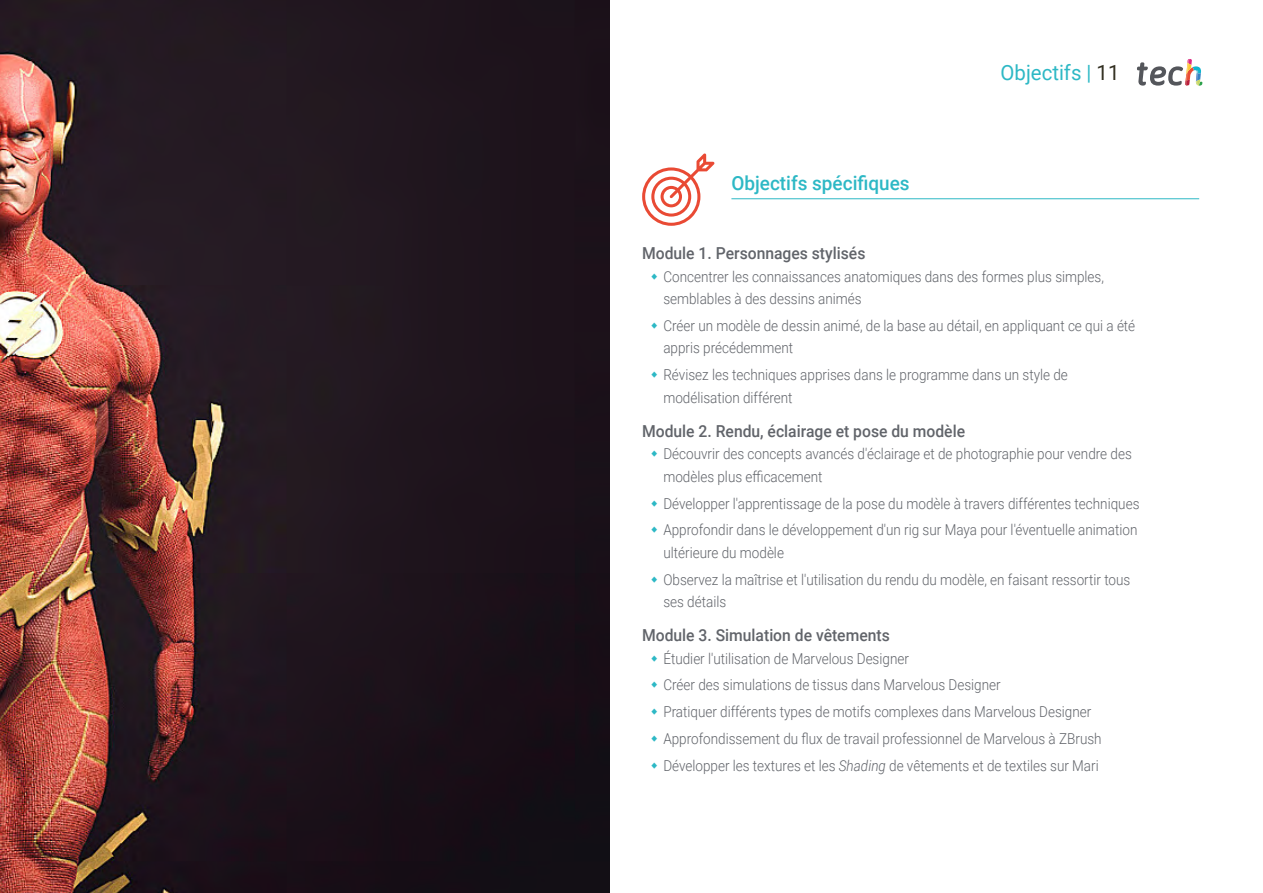
<style>
.page{position:relative;width:1263px;height:893px;background:#fff}
.page>*{position:absolute;margin:0;border:0;box-sizing:border-box;transform-origin:0 0}
.t1{font:21px "Roboto";color:#2db8c5}
.t2{font:500 19.5px "Roboto";color:#2db8c5}
.t3{font:500 16.5px "Roboto";color:#61646a;scale:.95 1}
.t4{font:300 15px/26.7px "Roboto";color:#61646a;scale:.9 1}
.s1{color:#312e20}
.s2{font-style:italic}
</style>
<div class="page">
<hr style="left:731px;top:198px;width:468px;height:1px;background:#2db8c5">
<svg style="left:642px;top:153px;width:72px;height:73px"></svg>
<img style="left:0;top:0;width:609px;height:893px">
<svg style="left:1137px;top:59px;width:65px;height:27px"></svg>
<h2 class="t2" style="left:731px;top:170px;width:180px">Objectifs spécifiques</h2>
<h1 class="t1" style="left:1000px;top:57px;width:120px">Objectifs | <span class="s1">11</span></h1>
<p class="t3" style="left:642px;top:242px;width:237px">Module 1. Personnages stylisés</p>
<p class="t4" style="left:663px;top:264px;width:491px;line-height:22.5px">Concentrer les connaissances anatomiques dans des formes plus simples, semblables à des dessins animés</p>
<p class="t4" style="left:663px;top:314px;width:526px;line-height:22.5px">Créer un modèle de dessin animé, de la base au détail, en appliquant ce qui a été appris précédemment</p>
<p class="t4" style="left:663px;top:363px;width:451px;line-height:22.5px">Révisez les techniques apprises dans le programme dans un style de modélisation différent</p>
<p class="t3" style="left:642px;top:419px;width:341px">Module 2. Rendu, éclairage et pose du modèle</p>
<p class="t4" style="left:663px;top:442px;width:522px;line-height:22.5px">Découvrir des concepts avancés d'éclairage et de photographie pour vendre des modèles plus efficacement</p>
<p class="t4" style="left:663px;top:489px;width:530px">Développer l'apprentissage de la pose du modèle à travers différentes techniques<br>Approfondir dans le développement d'un rig sur Maya pour l'éventuelle animation</p>
<p class="t4" style="left:663px;top:538px;width:520px">ultérieure du modèle<br>Observez la maîtrise et l'utilisation du rendu du modèle, en faisant ressortir tous</p>
<p class="t4" style="left:663px;top:588px;width:71px">ses détails</p>
<p class="t3" style="left:642px;top:624px;width:262px">Module 3. Simulation de vêtements</p>
<p class="t4" style="left:663px;top:644px;width:488px">Étudier l'utilisation de Marvelous Designer<br>Créer des simulations de tissus dans Marvelous Designer<br>Pratiquer différents types de motifs complexes dans Marvelous Designer Approfondissement du flux de travail professionnel de Marvelous à ZBrush Développer les textures et les <span class="s2">Shading</span> de vêtements et de textiles sur Mari</p>
</div>
